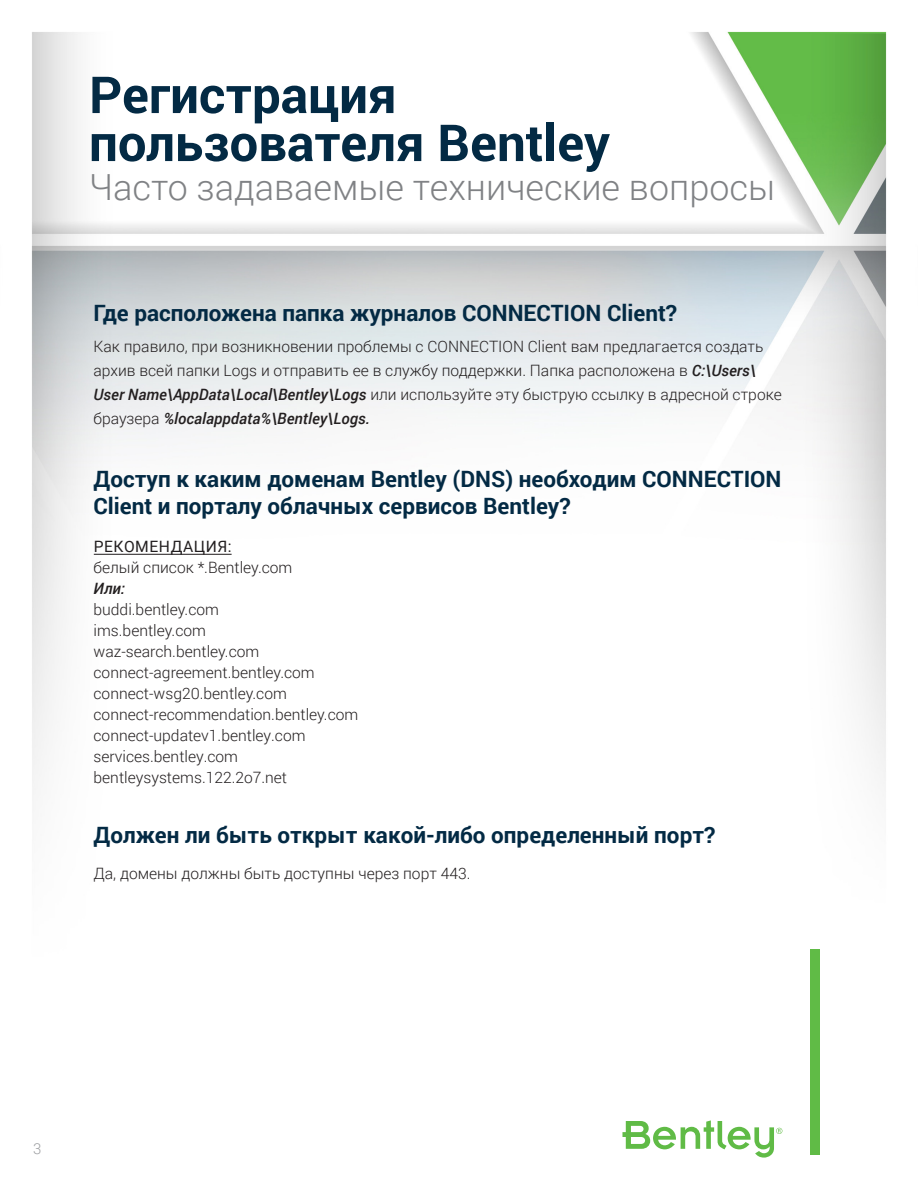
<style>
.page{position:relative;width:918px;height:1188px;background:#fff}
.page>*{position:absolute;margin:0;border:0;box-sizing:border-box;transform-origin:0 0}
.t1{font:700 51px/48px "Roboto";color:#032a44}
.t2{font:300 36px "Roboto";color:#808285}
.t3{font:700 22.5px/27px "Roboto";color:#032a44}
.t4{font:300 15.6px/21px "Roboto";color:#231f20}
.t5{font:300 15px "Roboto";color:#9d9fa2}
.s1{font-weight:500;font-style:italic}
.s2{font-weight:400}
</style>
<div class="page">
<img style="left:32px;top:31px;width:855px;height:1124px">
<div style="left:811px;top:949px;width:9px;height:206px;background:#60bb46"></div>
<svg style="left:622px;top:1120px;width:160px;height:38px"></svg>
<hr style="left:94px;top:554px;width:138px;height:1px;background:#231f20">
<p class="t1" style="left:89px;top:69px;width:522px">Регистрация пользователя Bentley</p>
<p class="t2" style="left:89px;top:162px;width:688px">Часто задаваемые технические вопросы</p>
<p class="t3" style="left:94px;top:298px;width:585px">Где расположена папка журналов CONNECTION Client?</p>
<p class="t4" style="left:94px;top:334px;width:690px;line-height:24px">Как правило, при возникновении проблемы с CONNECTION Client вам предлагается создать архив всей папки Logs и отправить ее в службу поддержки. Папка расположена в <span class="s1">C:\Users\ User Name\AppData\Local\Bentley\Logs</span> или используйте эту быструю ссылку в адресной строке браузера <span class="s1">%localappdata%\Bentley\Logs.</span></p>
<p class="t3" style="left:94px;top:465px;width:690px">Доступ к каким доменам Bentley (DNS) необходим CONNECTION<br>Client и порталу облачных сервисов Bentley?</p>
<p class="t4" style="left:94px;top:535px;width:266px"><span class="s2">РЕКОМЕНДАЦИЯ:<br></span>белый список *.Bentley.com<br><span class="s1">Или:<br></span>buddi.bentley.com<br>ims.bentley.com waz-search.bentley.com connect-agreement.bentley.com connect-wsg20.bentley.com connect-recommendation.bentley.com connect-updatev1.bentley.com services.bentley.com bentleysystems.122.2o7.net</p>
<p class="t3" style="left:94px;top:820px;width:623px">Должен ли быть открыт какой-либо определенный порт?</p>
<p class="t4" style="left:94px;top:863px;width:378px">Да, домены должны быть доступны через порт 443.</p>
<p class="t5" style="left:33px;top:1138px;width:10px">3</p>
</div>
